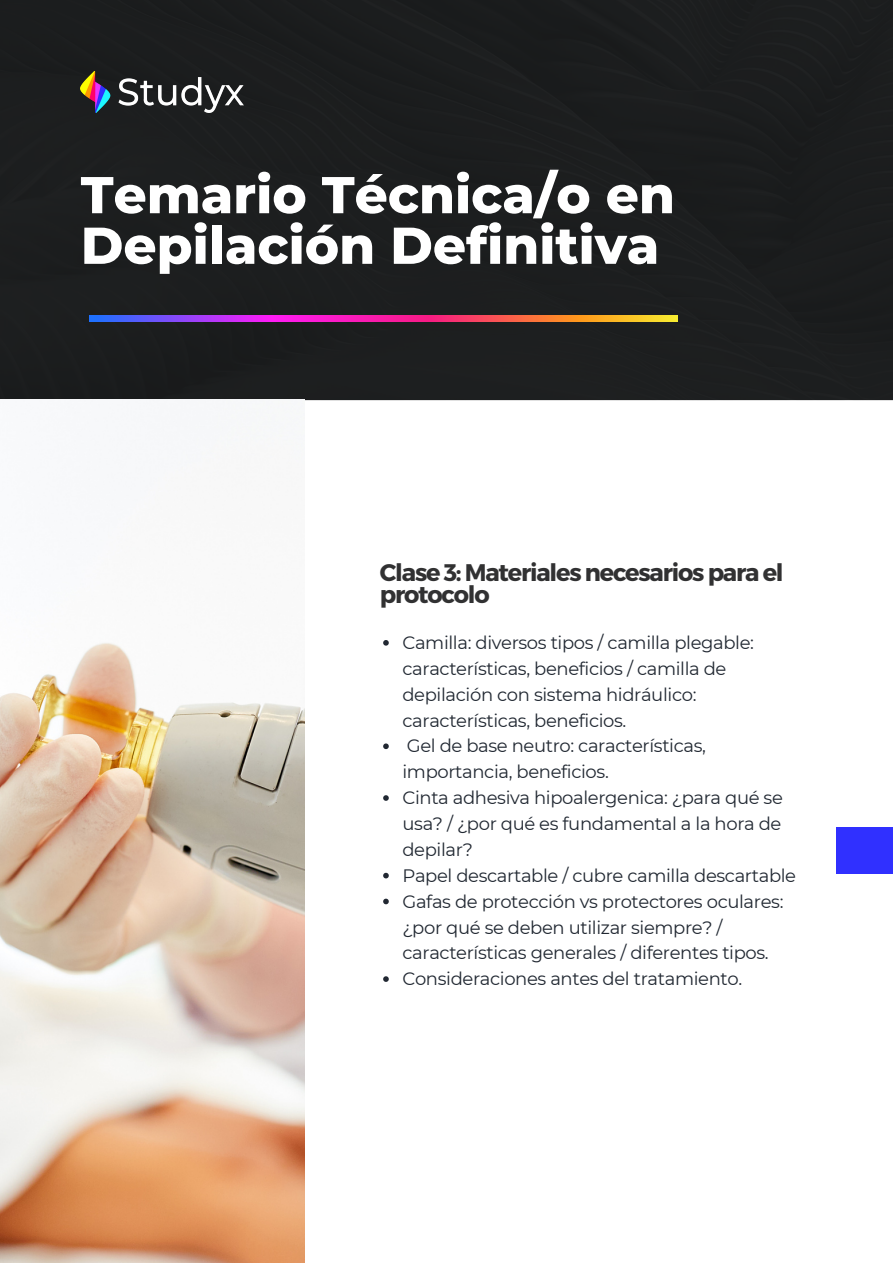
<style>
.page{position:relative;width:893px;height:1264px;background:#fff}
.page>*{position:absolute;margin:0;border:0;box-sizing:border-box;transform-origin:0 0}
.t1{font:800 51.6px/50.6px "Montserrat";color:#fff}
.t2{font:700 24px/22.5px "Montserrat";letter-spacing:-.05em;color:#313132}
.t3{font:18px/25.8px "Montserrat";letter-spacing:-.02em;color:#212832}
</style>
<div class="page">
<div style="left:0;top:0;width:892px;height:400px;background:#1c1e1e"></div>
<svg style="left:383px;top:640px;width:6px;height:5px"></svg>
<svg style="left:383px;top:743px;width:6px;height:6px"></svg>
<svg style="left:383px;top:795px;width:6px;height:5px"></svg>
<svg style="left:383px;top:872px;width:6px;height:6px"></svg>
<svg style="left:383px;top:898px;width:6px;height:6px"></svg>
<svg style="left:383px;top:976px;width:6px;height:5px"></svg>
<img style="left:0;top:399px;width:305px;height:863px">
<div style="left:836px;top:827px;width:56px;height:46px;background:#3030ff"></div>
<img style="left:81px;top:72px;width:163px;height:40px">
<img style="left:90px;top:316px;width:587px;height:5px">
<h1 class="t1" style="left:81px;top:169px;width:595px">Temario Técnica/o en<br>Depilación Definitiva</h1>
<h2 class="t2" style="left:380px;top:560px;width:405px">Clase 3: Materiales necesarios para el protocolo</h2>
<p class="t3" style="left:402px;top:629px;width:395px">Camilla: diversos tipos / camilla plegable: características, beneficios / camilla de depilación con sistema hidráulico: características, beneficios.<br>Gel de base neutro: características, importancia, beneficios.<br>Cinta adhesiva hipoalergenica: ¿para qué se usa? / ¿por qué es fundamental a la hora de depilar?<br>Papel descartable / cubre camilla descartable Gafas de protección vs protectores oculares: ¿por qué se deben utilizar siempre? / características generales / diferentes tipos.<br>Consideraciones antes del tratamiento.</p>
</div>
